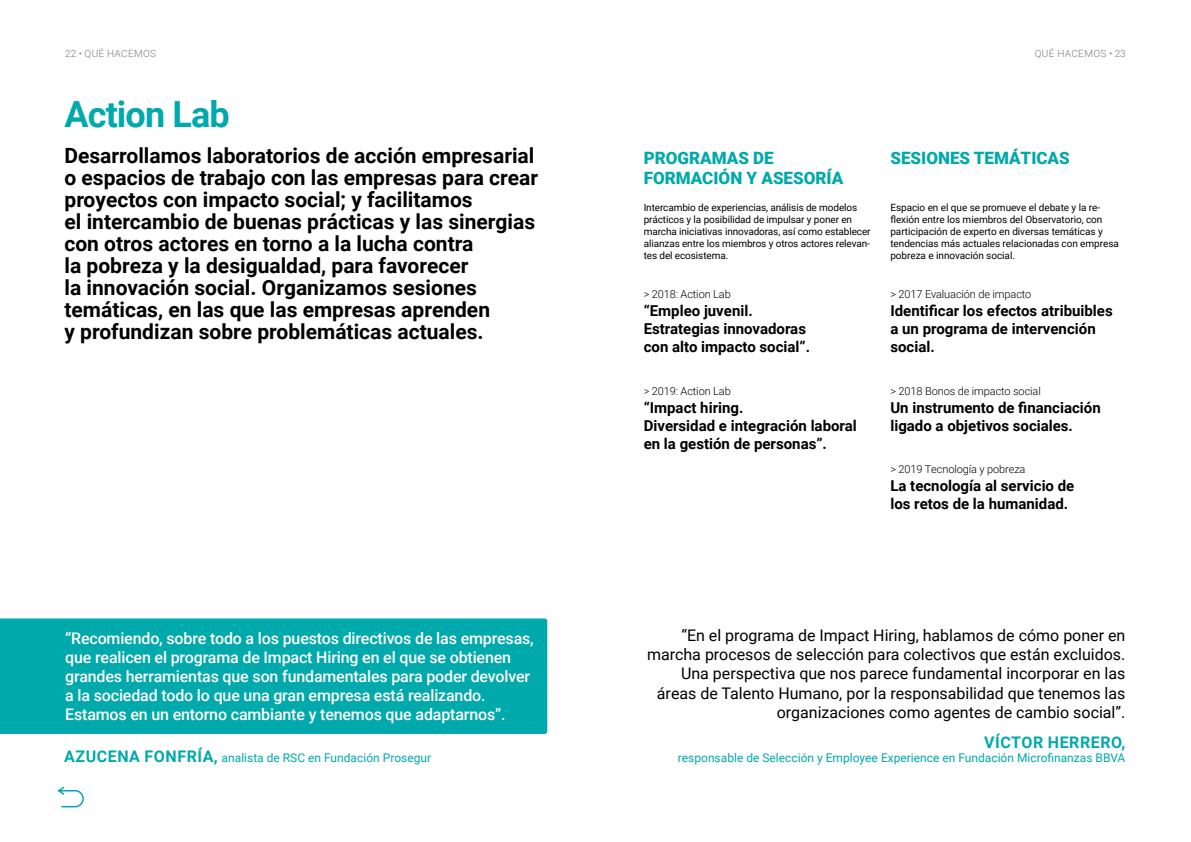
<style>
.page{position:relative;width:1191px;height:842px;background:#fff}
.page>*{position:absolute;margin:0;border:0;box-sizing:border-box;transform-origin:0 0}
.t1{font:700 36px "Roboto";letter-spacing:-.025em;color:#00a9ab}
.t2{font:700 21px/22px "Roboto";color:#000}
.t3{font:900 17px/20.4px "Roboto";color:#00a9ab}
.t4{font:500 16px/19px "Roboto";letter-spacing:-.01em;color:#fff}
.t5{font:16px/19.2px "Roboto";color:#000;text-align:right}
.t6{font:700 16px "Roboto";letter-spacing:.035em;color:#00a9ab}
.t7{font:700 15px/18px "Roboto";color:#000}
.t8{font:12px "Roboto";color:#00a9ab}
.t9{font:300 11px "Roboto";letter-spacing:-.01em;color:#000}
.t10{font:10px/12px "Roboto";letter-spacing:-.01em;color:#000}
.t11{font:300 10px "Roboto";letter-spacing:.035em;color:#7c7b7b}
.s1{font-weight:700;font-size:16px}
</style>
<div class="page">
<svg style="left:58px;top:786px;width:26px;height:22px"></svg>
<div style="left:0;top:618px;width:547px;height:116px;background:#00a9ab"></div>
<p class="t11" style="left:65px;top:46px;width:92px">22 • QUÉ HACEMOS</p>
<p class="t11" style="left:1034px;top:46px;width:92px">QUÉ HACEMOS • 23</p>
<h1 class="t1" style="left:64px;top:89px;width:167px">Action Lab</h1>
<p class="t2" style="left:64px;top:144px;width:475px">Desarrollamos laboratorios de acción empresarial o espacios de trabajo con las empresas para crear proyectos con impacto social; y facilitamos<br>el intercambio de buenas prácticas y las sinergias con otros actores en torno a la lucha contra<br>la pobreza y la desigualdad, para favorecer<br>la innovación social. Organizamos sesiones temáticas, en las que las empresas aprenden<br>y profundizan sobre problemáticas actuales.</p>
<h3 class="t3" style="left:643px;top:147px;width:201px">PROGRAMAS DE<br>FORMACIÓN Y ASESORÍA</h3>
<p class="t10" style="left:643px;top:201px;width:228px">Intercambio de experiencias, análisis de modelos prácticos y la posibilidad de impulsar y poner en marcha iniciativas innovadoras, así como establecer alianzas entre los miembros y otros actores relevan&shy;tes del ecosistema.</p>
<p class="t9" style="left:643px;top:286px;width:89px">&gt; 2018: Action Lab</p>
<h3 class="t7" style="left:643px;top:301px;width:168px">“Empleo juvenil.<br>Estrategias innovadoras con alto impacto social”.</h3>
<p class="t9" style="left:643px;top:383px;width:89px">&gt; 2019: Action Lab</p>
<h3 class="t7" style="left:643px;top:398px;width:215px">“Impact hiring.<br>Diversidad e integración laboral en la gestión de personas”.</h3>
<h3 class="t3" style="left:890px;top:147px;width:181px">SESIONES TEMÁTICAS</h3>
<p class="t10" style="left:890px;top:201px;width:230px">Espacio en el que se promueve el debate y la re&shy;flexión entre los miembros del Observatorio, con participación de experto en diversas temáticas y tendencias más actuales relacionadas con empresa pobreza e innovación social.</p>
<p class="t9" style="left:890px;top:286px;width:143px">&gt; 2017 Evaluación de impacto</p>
<h3 class="t7" style="left:890px;top:301px;width:224px">Identificar los efectos atribuibles a un programa de intervención social.</h3>
<p class="t9" style="left:890px;top:383px;width:152px">&gt; 2018 Bonos de impacto social</p>
<h3 class="t7" style="left:890px;top:398px;width:212px">Un instrumento de financiación ligado a objetivos sociales.</h3>
<p class="t9" style="left:890px;top:461px;width:137px">&gt; 2019 Tecnología y pobreza</p>
<h3 class="t7" style="left:890px;top:476px;width:185px">La tecnología al servicio de los retos de la humanidad.</h3>
<p class="t4" style="left:65px;top:628px;width:470px">“Recomiendo, sobre todo a los puestos directivos de las empresas, que realicen el programa de Impact Hiring en el que se obtienen grandes herramientas que son fundamentales para poder devolver a la sociedad todo lo que una gran empresa está realizando.<br>Estamos en un entorno cambiante y tenemos que adaptarnos”.</p>
<p class="t8" style="left:64px;top:749px;width:368px"><span class="s1">AZUCENA FONFRÍA,</span> analista de RSC en Fundación Prosegur</p>
<p class="t5" style="left:647px;top:625px;width:480px">“En el programa de Impact Hiring, hablamos de cómo poner en marcha procesos de selección para colectivos que están excluidos.<br>Una perspectiva que nos parece fundamental incorporar en las áreas de Talento Humano, por la responsabilidad que tenemos las organizaciones como agentes de cambio social”.</p>
<h3 class="t6" style="left:984px;top:731px;width:143px">VÍCTOR HERRERO,</h3>
<p class="t8" style="left:678px;top:749px;width:449px">responsable de Selección y Employee Experience en Fundación Microfinanzas BBVA</p>
</div>
